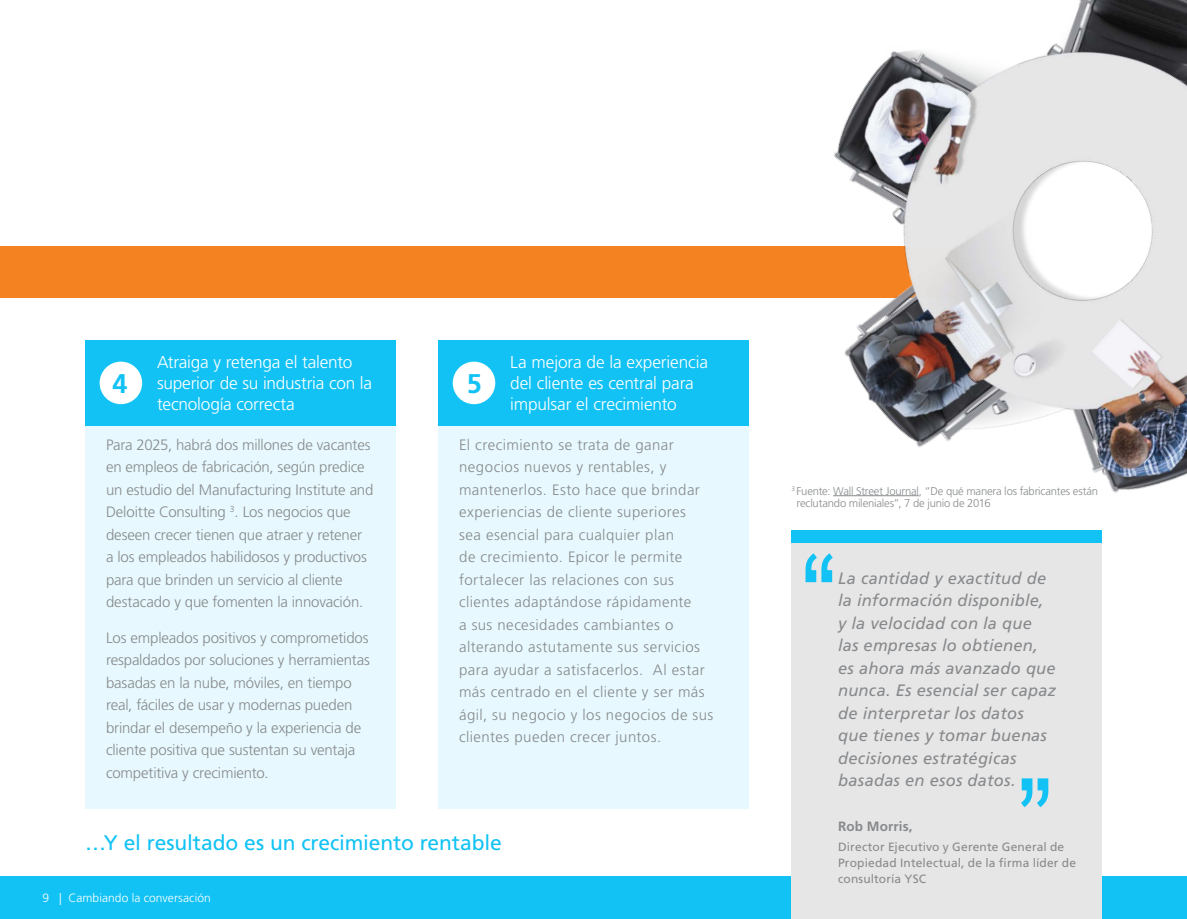
<style>
.page{position:relative;width:1187px;height:919px;background:#fff}
.page>*{position:absolute;margin:0;border:0;box-sizing:border-box;transform-origin:0 0}
.t1{font:700 27px "Frutiger LT Std";color:#12c2f5}
.t2{font:21px "Frutiger LT Std";letter-spacing:-.01em;color:#12c2f5}
.t3{font:300 17.25px/21px "Frutiger LT Std";letter-spacing:-.01em;color:#fff}
.t4{font:italic 16.5px/22.5px "Frutiger LT Std";letter-spacing:.01em;color:#878a8c}
.Grey_Body{font:300 15px/22.5px "Frutiger LT Std";letter-spacing:-.005em;color:#878a8c}
.Grey_Body-2{font:300 15px/22.5px "Frutiger LT Std";letter-spacing:.03em;color:#878a8c}
.Grey_Body-3{font:700 13.5px "Frutiger LT Std";letter-spacing:.01em;color:#878a8c}
.Grey_Body-4{font:12px/15.8px "Frutiger LT Std";letter-spacing:.01em;color:#878a8c}
.Grey_Body-5{font:300 12px "Frutiger LT Std";letter-spacing:.005em;color:#fff}
.Grey_Body-6{font:300 11.25px/12.8px "Frutiger LT Std";letter-spacing:-.015em;color:#878a8c}
</style>
<div class="page">
<div style="left:0;top:247px;width:957px;height:51px;background:#f58221"></div>
<div style="left:0;top:876px;width:1186px;height:42px;background:#12c2f5"></div>
<div style="left:85px;top:340px;width:310px;height:468px;background:#e7f9fe"></div>
<div style="left:438px;top:340px;width:310px;height:468px;background:#e7f9fe"></div>
<div style="left:85px;top:340px;width:310px;height:85px;background:#12c2f5"></div>
<div style="left:438px;top:340px;width:310px;height:85px;background:#12c2f5"></div>
<div style="left:791px;top:537px;width:310px;height:381px;background:#e7e6e7"></div>
<div style="left:100px;top:361px;width:42px;height:43px;background:#fff;border-radius:50%"></div>
<div style="left:452px;top:361px;width:43px;height:43px;background:#fff;border-radius:50%"></div>
<img style="left:638px;top:0;width:548px;height:596px">
<svg style="left:805px;top:553px;width:27px;height:29px"></svg>
<svg style="left:1021px;top:778px;width:27px;height:29px"></svg>
<p class="t3" style="left:157px;top:352px;width:216px">Atraiga y retenga el talento superior de su industria con la tecnología correcta</p>
<p class="Grey_Body" style="left:106px;top:433px;width:269px">Para 2025, habrá dos millones de vacantes en empleos de fabricación, según predice un estudio del Manufacturing Institute and Deloitte Consulting <sup>3</sup>. Los negocios que deseen crecer tienen que atraer y retener<br>a los empleados habilidosos y productivos para que brinden un servicio al cliente destacado y que fomenten la innovación.</p>
<p class="Grey_Body" style="left:106px;top:626px;width:265px">Los empleados positivos y comprometidos respaldados por soluciones y herramientas basadas en la nube, móviles, en tiempo real, fáciles de usar y modernas pueden brindar el desempeño y la experiencia de cliente positiva que sustentan su ventaja competitiva y crecimiento.</p>
<p class="t3" style="left:510px;top:352px;width:199px">La mejora de la experiencia del cliente es central para impulsar el crecimiento</p>
<p class="Grey_Body-2" style="left:459px;top:433px;width:256px">El crecimiento se trata de ganar negocios nuevos y rentables, y mantenerlos. Esto hace que brindar experiencias de cliente superiores<br>sea esencial para cualquier plan<br>de crecimiento. Epicor le permite fortalecer las relaciones con sus clientes adaptándose rápidamente<br>a sus necesidades cambiantes o alterando astutamente sus servicios para ayudar a satisfacerlos. Al estar más centrado en el cliente y ser más ágil, su negocio y los negocios de sus clientes pueden crecer juntos.</p>
<p class="t1" style="left:113px;top:368px;width:17px">4</p>
<p class="t1" style="left:466px;top:368px;width:17px">5</p>
<p class="t2" style="left:85px;top:830px;width:418px">…Y el resultado es un crecimiento rentable</p>
<p class="Grey_Body-5" style="left:43px;top:891px;width:170px">9 | Cambiando la conversación</p>
<p class="Grey_Body-6" style="left:796px;top:484px;width:303px;text-indent:-5px"><sup>3</sup> Fuente: Wall Street Journal, “De qué manera los fabricantes están reclutando mileniales”, 7 de junio de 2016</p>
<p class="t4" style="left:838px;top:566px;width:219px">La cantidad y exactitud de la información disponible, y la velocidad con la que las empresas lo obtienen, es ahora más avanzado que nunca. Es esencial ser capaz de interpretar los datos que tienes y tomar buenas decisiones estratégicas basadas en esos datos.</p>
<p class="Grey_Body-3" style="left:838px;top:818px;width:76px">Rob Morris,</p>
<p class="Grey_Body-4" style="left:838px;top:839px;width:239px">Director Ejecutivo y Gerente General de<br>Propiedad Intelectual, de la firma líder de consultoría YSC</p>
</div>
